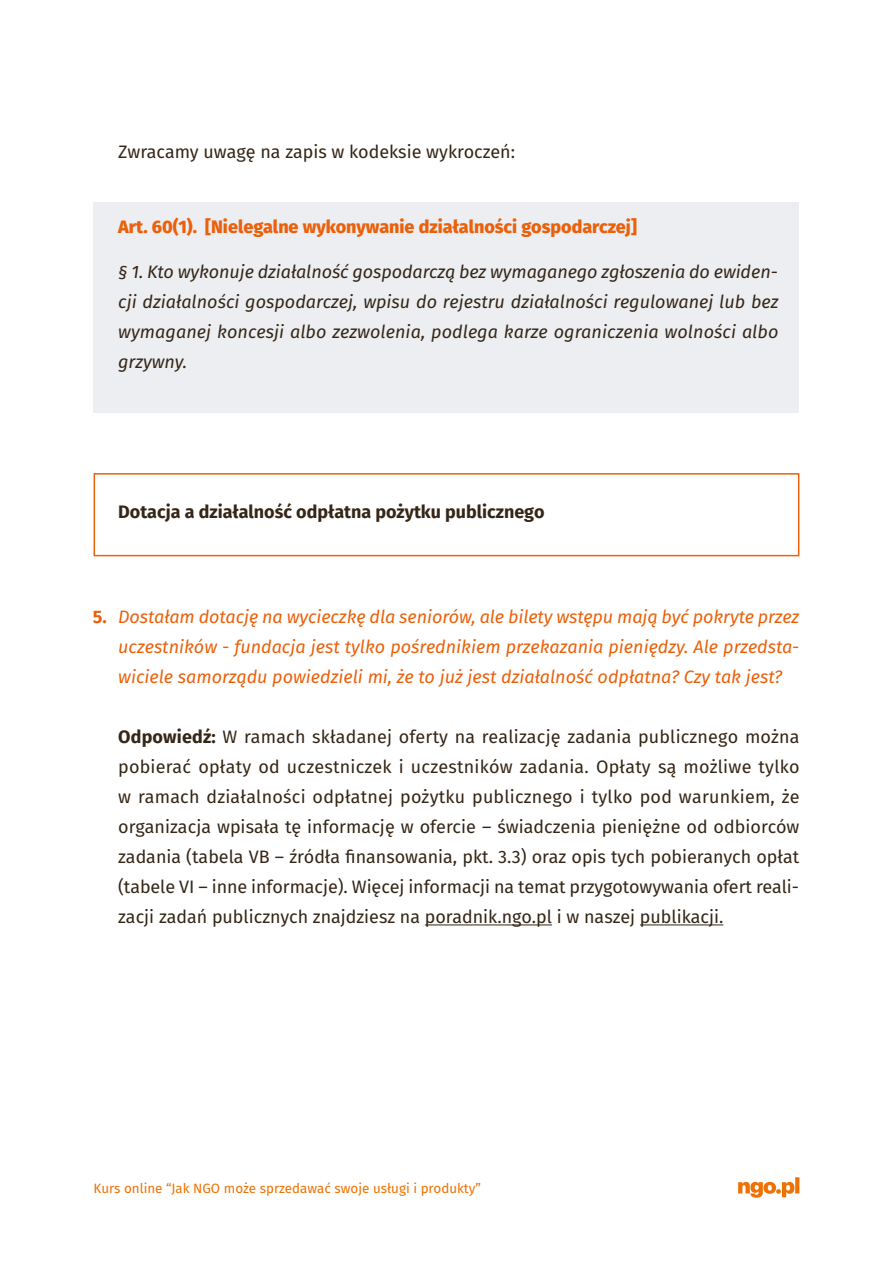
<style>
.page{position:relative;width:893px;height:1263px;background:#fff}
.page>*{position:absolute;margin:0;border:0;box-sizing:border-box;transform-origin:0 0}
.t1{font:18px/30px "Fira Sans";color:#352617;text-align:justify}
.t2{font:italic 18px/30px "Fira Sans";color:#eb600a;text-align:justify}
.t3{font:italic 18px/30px "Fira Sans";letter-spacing:.005em;color:#352617;text-align:justify}
.t4{font:800 18px "Fira Sans";color:#eb600a}
.t5{font:700 18px "Fira Sans";color:#352617}
.t6{font:700 18px "Fira Sans";color:#eb600a}
.t7{font:13.5px "Fira Sans";color:#ee7203}
.s1{font-weight:700}
</style>
<div class="page">
<svg style="left:738px;top:1177px;width:61px;height:21px"></svg>
<hr style="left:425px;top:924px;width:127px;height:1px;background:#352617">
<hr style="left:640px;top:924px;width:83px;height:1px;background:#352617">
<div style="left:94px;top:473px;width:705px;height:83px;border:2px solid #eb600a"></div>
<div style="left:94px;top:203px;width:705px;height:210px;background:#eceef1"></div>
<p class="t1" style="left:118px;top:136px;width:398px">Zwracamy uwagę na zapis w kodeksie wykroczeń:</p>
<p class="t4" style="left:118px;top:211px;width:520px">Art. 60(1). [Nielegalne wykonywanie działalności gospodarczej]</p>
<p class="t3" style="left:118px;top:256px;width:662px">§ 1. Kto wykonuje działalność gospodarczą bez wymaganego zgłoszenia do ewiden&shy;cji działalności gospodarczej, wpisu do rejestru działalności regulowanej lub bez wymaganej koncesji albo zezwolenia, podlega karze ograniczenia wolności albo grzywny.</p>
<p class="t5" style="left:118px;top:497px;width:428px">Dotacja a działalność odpłatna pożytku publicznego</p>
<p class="t6" style="left:93px;top:602px;width:15px">5.</p>
<p class="t2" style="left:118px;top:601px;width:683px">Dostałam dotację na wycieczkę dla seniorów, ale bilety wstępu mają być pokryte przez uczestników - fundacja jest tylko pośrednikiem przekazania pieniędzy. Ale przedsta&shy;wiciele samorządu powiedzieli mi, że to już jest działalność odpłatna? Czy tak jest?</p>
<p class="t1" style="left:118px;top:721px;width:683px"><span class="s1">Odpowiedź:</span> W ramach składanej oferty na realizację zadania publicznego można pobierać opłaty od uczestniczek i uczestników zadania. Opłaty są możliwe tylko w ramach działalności odpłatnej pożytku publicznego i tylko pod warunkiem, że organizacja wpisała tę informację w ofercie – świadczenia pieniężne od odbiorców zadania (tabela VB – źródła finansowania, pkt. 3.3) oraz opis tych pobieranych opłat (tabele VI – inne informacje). Więcej informacji na temat przygotowywania ofert reali&shy;zacji zadań publicznych znajdziesz na poradnik.ngo.pl i w naszej publikacji.</p>
<p class="t7" style="left:94px;top:1178px;width:389px">Kurs online “Jak NGO może sprzedawać swoje usługi i produkty”</p>
</div>
